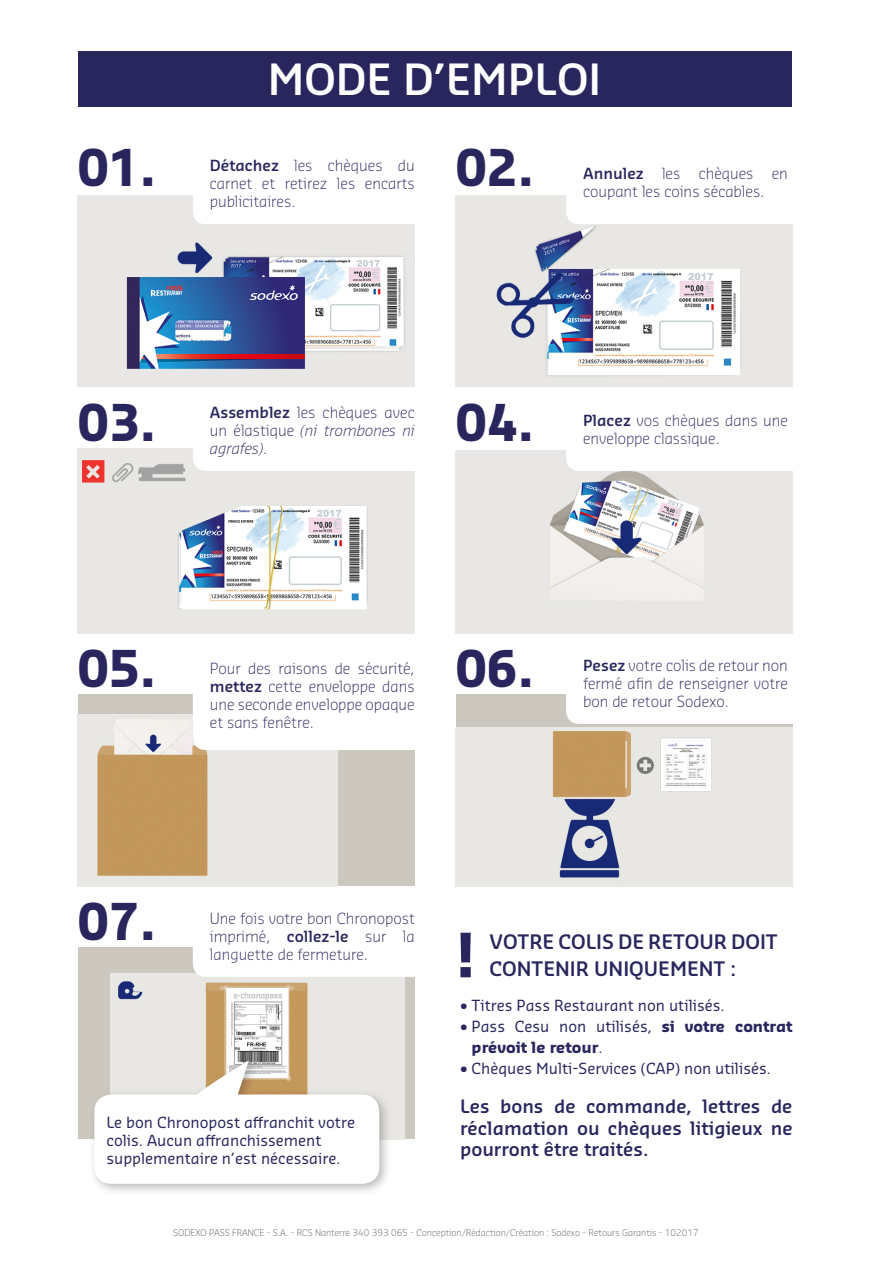
<style>
.page{position:relative;width:872px;height:1263px;background:#fff}
.page>*{position:absolute;margin:0;border:0;box-sizing:border-box;transform-origin:0 0}
.t1{font:700 59.55px "Sansa Pro";color:#29265d}
.t2{font:700 49.5px "Sansa Pro";color:#29265d}
.t3{font:600 42px "Sansa Pro";color:#fff}
.t4{font:600 19.5px "Sansa Pro";color:#29265d}
.t5{font:600 18px/21.6px "Sansa Pro";color:#29265d;text-align:justify}
.t6{font:300 15px/18px "Sansa Pro";color:#29265d;text-align:justify}
.t7{font:15px/18px "Sansa Pro";color:#29265d}
.t8{font:700 15px/21px "Sansa Pro";color:#29265d}
.t9{font:300 9px "Sansa Pro";color:#5b6064}
.s1{font-weight:600}
.s2{font-style:italic}
.s3{font-weight:400}
</style>
<div class="page">
<div style="left:78px;top:51px;width:713px;height:55px;background:#29265d"></div>
<img style="left:78px;top:195px;width:337px;height:191px">
<img style="left:78px;top:449px;width:337px;height:184px">
<div style="left:78px;top:695px;width:337px;height:191px;background:#ccc8c0"></div>
<img style="left:78px;top:715px;width:259px;height:171px">
<div style="left:78px;top:948px;width:337px;height:191px;background:#ccc8c0"></div>
<img style="left:111px;top:974px;width:293px;height:165px">
<img style="left:456px;top:195px;width:336px;height:191px">
<img style="left:456px;top:450px;width:336px;height:183px">
<div style="left:456px;top:695px;width:336px;height:191px;background:#ccc8c0"></div>
<img style="left:456px;top:727px;width:336px;height:159px">
<div style="left:566px;top:141px;width:239px;height:83px;background:#fff;border-radius:13px"></div>
<div style="left:566px;top:388px;width:239px;height:83px;background:#fff;border-radius:13px"></div>
<div style="left:566px;top:641px;width:239px;height:83px;background:#fff;border-radius:13px"></div>
<div style="left:193px;top:141px;width:239px;height:83px;background:#fff;border-radius:13px"></div>
<div style="left:193px;top:388px;width:239px;height:83px;background:#fff;border-radius:13px"></div>
<div style="left:193px;top:641px;width:239px;height:109px;background:#fff;border-radius:13px"></div>
<div style="left:193px;top:894px;width:239px;height:83px;background:#fff;border-radius:13px"></div>
<div style="left:88px;top:1055px;width:303px;height:141px;background:#231f20;opacity:.3"></div>
<svg style="left:94px;top:1060px;width:285px;height:124px"></svg>
<p class="t2" style="left:78px;top:135px;width:80px">01.</p>
<p class="t3" style="left:268px;top:52px;width:335px">MODE D’EMPLOI</p>
<p class="t6" style="left:210px;top:156px;width:206px"><span class="s1">Détachez</span> les chèques du carnet et retirez les encarts publicitaires.</p>
<p class="t2" style="left:456px;top:135px;width:80px">02.</p>
<p class="t6" style="left:583px;top:164px;width:206px"><span class="s1">Annulez</span> les chèques en coupant les coins sécables.</p>
<p class="t2" style="left:78px;top:390px;width:80px">03.</p>
<p class="t6" style="left:210px;top:402px;width:206px"><span class="s1">Assemblez</span> les chèques avec un élastique <span class="s2">(ni trombones ni agrafes)</span>.</p>
<p class="t2" style="left:456px;top:390px;width:80px">04.</p>
<p class="t6" style="left:583px;top:411px;width:206px"><span class="s1">Placez</span> vos chèques dans une enveloppe classique.</p>
<p class="t2" style="left:78px;top:636px;width:80px">05.</p>
<p class="t6" style="left:210px;top:659px;width:206px">Pour des raisons de sécurité, <span class="s1">mettez</span> cette enveloppe dans une seconde enveloppe opaque et sans fenêtre.</p>
<p class="t2" style="left:456px;top:636px;width:80px">06.</p>
<p class="t6" style="left:583px;top:655px;width:206px"><span class="s1">Pesez</span> votre colis de retour non fermé afin de renseigner votre bon de retour Sodexo.</p>
<p class="t2" style="left:78px;top:889px;width:80px">07.</p>
<p class="t6" style="left:210px;top:908px;width:206px">Une fois votre bon Chronopost imprimé, <span class="s1">collez-le</span> sur la languette de fermeture.</p>
<p class="t7" style="left:106px;top:1112px;width:250px">Le bon Chronopost affranchit votre colis. Aucun affranchissement supplementaire n’est nécessaire.</p>
<p class="t1" style="left:456px;top:916px;width:21px">!</p>
<p class="t4" style="left:489px;top:929px;width:289px">VOTRE COLIS DE RETOUR DOIT</p>
<p class="t4" style="left:489px;top:956px;width:248px">CONTENIR UNIQUEMENT :</p>
<p class="t7" style="left:460px;top:995px;width:266px">• Titres Pass Restaurant non utilisés.</p>
<p class="t8" style="left:471px;top:1015px;width:322px;text-indent:-11px"><span class="s3">• Pass Cesu non utilisés,</span> si votre contrat prévoit le retour<span class="s3">.</span></p>
<p class="t7" style="left:460px;top:1058px;width:312px">• Chèques Multi-Services (CAP) non utilisés.</p>
<p class="t5" style="left:460px;top:1095px;width:334px">Les bons de commande, lettres de réclamation ou chèques litigieux ne pourront être traités.</p>
<p class="t9" style="left:173px;top:1227px;width:527px">SODEXO PASS FRANCE - S.A. - RCS Nanterre 340 393 065 - Conception/Rédaction/Création : Sodexo - Retours Garantis - 102017</p>
</div>
